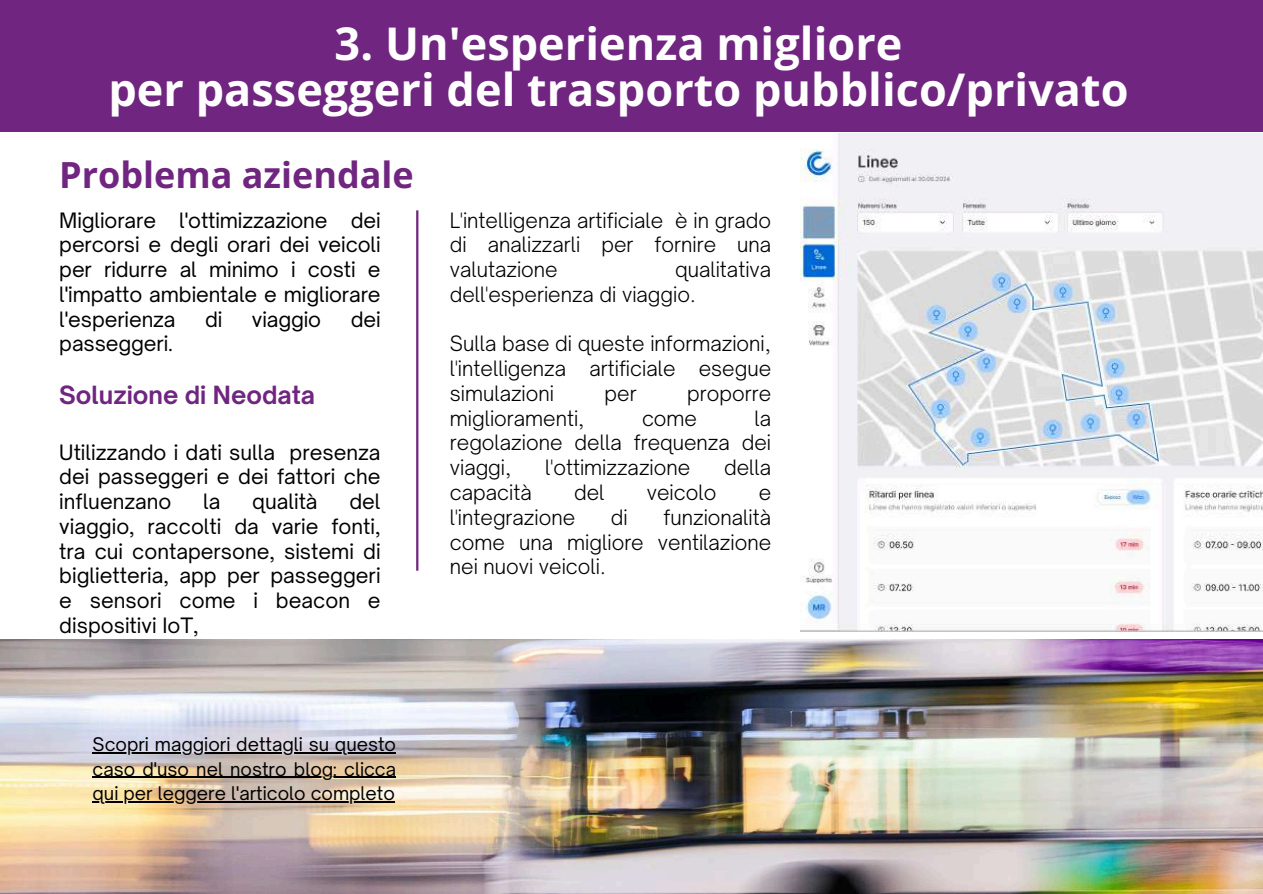
<style>
.page{position:relative;width:1263px;height:894px;background:#fff}
.page>*{position:absolute;margin:0;border:0;box-sizing:border-box;transform-origin:0 0}
.t1{font:700 45px/46.2px "Open Sans";color:#fff;text-align:center}
.t2{font:700 36px "Open Sans";color:#702580}
.t3{font:700 24px "Open Sauce One";color:#702580}
.t4{font:300 20.25px/24.8px "Open Sauce One";color:#000;text-align:justify}
.t5{font:20.25px/24.8px "Open Sauce One";color:#000;text-align:justify}
.t6{font:18px/24.8px "Open Sauce One";color:#000;text-align:justify}
</style>
<div class="page">
<div style="left:0;top:0;width:1263px;height:132px;background:#702580"></div>
<img style="left:0;top:639px;width:1263px;height:254px">
<img style="left:801px;top:134px;width:462px;height:497px">
<hr style="left:93px;top:751px;width:303px;height:2px;background:#000">
<hr style="left:93px;top:776px;width:303px;height:1px;background:#000">
<hr style="left:93px;top:801px;width:302px;height:1px;background:#000">
<hr style="left:416px;top:210px;width:2px;height:360px;background:#702580">
<h1 class="t1" style="left:108px;top:20px;width:1022px">3. Un'esperienza migliore<br>per passeggeri del trasporto pubblico/privato</h1>
<h2 class="t2" style="left:59px;top:149px;width:356px">Problema aziendale</h2>
<p class="t5" style="left:59px;top:207px;width:323px">Migliorare l'ottimizzazione dei percorsi e degli orari dei veicoli per ridurre al minimo i costi e l'impatto ambientale e migliorare l'esperienza</p>
<p class="t5" style="left:205px;top:306px;width:19px">di</p>
<p class="t5" style="left:252px;top:306px;width:71px">viaggio</p>
<p class="t5" style="left:351px;top:306px;width:31px">dei</p>
<p class="t5" style="left:59px;top:331px;width:115px">passeggeri.</p>
<p class="t3" style="left:59px;top:380px;width:257px">Soluzione di Neodata</p>
<p class="t5" style="left:59px;top:439px;width:323px">Utilizzando i dati sulla presenza dei passeggeri e dei fattori che influenzano</p>
<p class="t5" style="left:203px;top:489px;width:19px">la</p>
<p class="t5" style="left:252px;top:489px;width:67px">qualità</p>
<p class="t5" style="left:59px;top:489px;width:323px;text-indent:290px">del viaggio, raccolti da varie fonti, tra cui contapersone, sistemi di biglietteria, app per passeggeri e sensori come i beacon e dispositivi IoT,</p>
<p class="t4" style="left:450px;top:207px;width:323px">L'intelligenza artificiale è in grado di analizzarli per fornire una valutazione</p>
<p class="t4" style="left:450px;top:257px;width:323px;text-indent:225px">qualitativa dell'esperienza di viaggio.</p>
<p class="t4" style="left:450px;top:331px;width:323px">Sulla base di queste informazioni, l'intelligenza artificiale esegue simulazioni</p>
<p class="t4" style="left:605px;top:381px;width:34px">per</p>
<p class="t4" style="left:687px;top:381px;width:85px">proporre</p>
<p class="t4" style="left:450px;top:405px;width:136px">miglioramenti,</p>
<p class="t4" style="left:642px;top:405px;width:57px">come</p>
<p class="t4" style="left:450px;top:405px;width:323px;text-indent:305px">la regolazione della frequenza dei viaggi,</p>
<p class="t4" style="left:545px;top:455px;width:146px">l'ottimizzazione</p>
<p class="t4" style="left:724px;top:455px;width:49px">della</p>
<p class="t4" style="left:450px;top:480px;width:83px">capacità</p>
<p class="t4" style="left:574px;top:480px;width:32px">del</p>
<p class="t4" style="left:647px;top:480px;width:71px">veicolo</p>
<p class="t4" style="left:759px;top:480px;width:14px">e</p>
<p class="t4" style="left:450px;top:504px;width:127px">l'integrazione</p>
<p class="t4" style="left:611px;top:504px;width:18px">di</p>
<p class="t4" style="left:450px;top:504px;width:323px;text-indent:214px">funzionalità come una migliore ventilazione nei nuovi veicoli.</p>
<p class="t6" style="left:93px;top:731px;width:305px">Scopri maggiori dettagli su questo caso d'uso nel nostro blog: clicca qui per leggere l'articolo completo</p>
</div>
